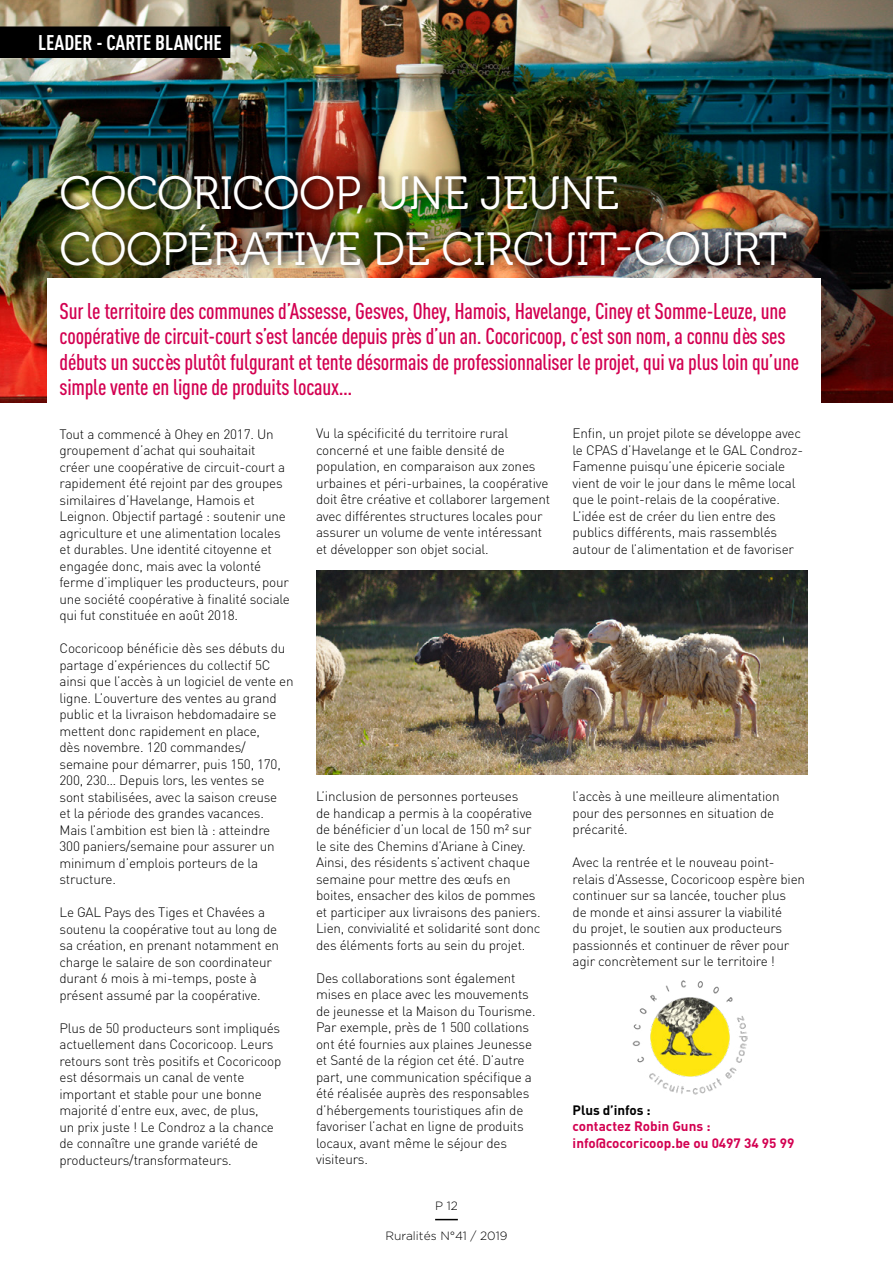
<style>
.page{position:relative;width:893px;height:1263px;background:#fff}
.page>*{position:absolute;margin:0;border:0;box-sizing:border-box;transform-origin:0 0}
.t1{font:46.5px/55.5px "Museo 300";letter-spacing:-.01em;color:#fff}
.t2{font:500 22.5px/25.5px "DIN Cond";letter-spacing:-.01em;color:#d30051}
.t3{font:700 21px "DIN Cond";color:#fff}
.t4{font:300 13.5px/16.5px "DIN";letter-spacing:-.015em;color:#000}
.t5{font:700 13.5px/16.5px "DIN";color:#d30051}
.t6{font:700 13.5px "DIN";letter-spacing:-.005em;color:#000}
.t7{font:300 12px "Gotham";color:#000}
</style>
<div class="page">
<svg style="left:435px;top:1219px;width:23px;height:1px"></svg>
<img style="left:0;top:0;width:893px;height:403px">
<div style="left:0;top:26px;width:230px;height:32px;background:#000"></div>
<div style="left:47px;top:278px;width:774px;height:137px;background:#fff"></div>
<div style="left:57px;top:168px;width:742px;height:106px;background:#000;opacity:.9"></div>
<img style="left:316px;top:571px;width:492px;height:203px">
<img style="left:633px;top:980px;width:115px;height:114px">
<h3 class="t3" style="left:38px;top:30px;width:185px">LEADER - CARTE BLANCHE</h3>
<h1 class="t1" style="left:60px;top:167px;width:729px">COCORICOOP, UNE JEUNE<br>COOPÉRATIVE DE CIRCUIT-COURT</h1>
<p class="t2" style="left:60px;top:298px;width:741px">Sur le territoire des communes d’Assesse, Gesves, Ohey, Hamois, Havelange, Ciney et Somme-Leuze, une coopérative de circuit-court s’est lancée depuis près d’un an. Cocoricoop, c’est son nom, a connu dès ses débuts un succès plutôt fulgurant et tente désormais de professionnaliser le projet, qui va plus loin qu’une simple vente en ligne de produits locaux…</p>
<p class="t4" style="left:60px;top:425px;width:232px">Tout a commencé à Ohey en 2017. Un groupement d’achat qui souhaitait<br>créer une coopérative de circuit-court a rapidement été rejoint par des groupes similaires d’Havelange, Hamois et Leignon. Objectif partagé : soutenir une agriculture et une alimentation locales et durables. Une identité citoyenne et engagée donc, mais avec la volonté ferme d’impliquer les producteurs, pour une société coopérative à finalité sociale qui fut constituée en août 2018.</p>
<p class="t4" style="left:60px;top:640px;width:236px">Cocoricoop bénéficie dès ses débuts du partage d’expériences du collectif 5C ainsi que l’accès à un logiciel de vente en ligne. L’ouverture des ventes au grand public et la livraison hebdomadaire se mettent donc rapidement en place,<br>dès novembre. 120 commandes/ semaine pour démarrer, puis 150, 170, 200, 230… Depuis lors, les ventes se<br>sont stabilisées, avec la saison creuse<br>et la période des grandes vacances.<br>Mais l’ambition est bien là : atteindre 300 paniers/semaine pour assurer un minimum d’emplois porteurs de la structure.</p>
<p class="t4" style="left:60px;top:904px;width:221px">Le GAL Pays des Tiges et Chavées a soutenu la coopérative tout au long de sa création, en prenant notamment en charge le salaire de son coordinateur durant 6 mois à mi-temps, poste à présent assumé par la coopérative.</p>
<p class="t4" style="left:60px;top:1019px;width:223px">Plus de 50 producteurs sont impliqués actuellement dans Cocoricoop. Leurs retours sont très positifs et Cocoricoop est désormais un canal de vente important et stable pour une bonne majorité d’entre eux, avec, de plus,<br>un prix juste ! Le Condroz a la chance de connaître une grande variété de producteurs/transformateurs.</p>
<p class="t4" style="left:573px;top:425px;width:232px">Enfin, un projet pilote se développe avec le CPAS d’Havelange et le GAL Condroz-Famenne puisqu’une épicerie sociale vient de voir le jour dans le même local que le point-relais de la coopérative.<br>L’idée est de créer du lien entre des publics différents, mais rassemblés autour de l’alimentation et de favoriser</p>
<p class="t4" style="left:316px;top:425px;width:236px">Vu la spécificité du territoire rural concerné et une faible densité de population, en comparaison aux zones urbaines et péri-urbaines, la coopérative doit être créative et collaborer largement avec différentes structures locales pour assurer un volume de vente intéressant et développer son objet social.</p>
<p class="t4" style="left:573px;top:788px;width:208px">l’accès à une meilleure alimentation pour des personnes en situation de précarité.</p>
<p class="t4" style="left:573px;top:854px;width:234px">Avec la rentrée et le nouveau point&shy;relais d’Assesse, Cocoricoop espère bien continuer sur sa lancée, toucher plus<br>de monde et ainsi assurer la viabilité<br>du projet, le soutien aux producteurs passionnés et continuer de rêver pour agir concrètement sur le territoire !</p>
<p class="t4" style="left:316px;top:788px;width:226px">L’inclusion de personnes porteuses<br>de handicap a permis à la coopérative de bénéficier d’un local de 150 m² sur le site des Chemins d’Ariane à Ciney.<br>Ainsi, des résidents s’activent chaque semaine pour mettre des œufs en boites, ensacher des kilos de pommes et participer aux livraisons des paniers.<br>Lien, convivialité et solidarité sont donc des éléments forts au sein du projet.</p>
<p class="t4" style="left:316px;top:970px;width:221px">Des collaborations sont également mises en place avec les mouvements de jeunesse et la Maison du Tourisme.<br>Par exemple, près de 1 500 collations ont été fournies aux plaines Jeunesse et Santé de la région cet été. D’autre part, une communication spécifique a été réalisée auprès des responsables d’hébergements touristiques afin de favoriser l’achat en ligne de produits locaux, avant même le séjour des visiteurs.</p>
<p class="t6" style="left:573px;top:1101px;width:80px">Plus d’infos :</p>
<p class="t5" style="left:573px;top:1118px;width:223px">contactez Robin Guns : info@cocoricoop.be ou 0497 34 95 99</p>
<p class="t7" style="left:435px;top:1199px;width:24px">P 12</p>
<p class="t7" style="left:386px;top:1229px;width:123px">Ruralités N°41 / 2019</p>
</div>
